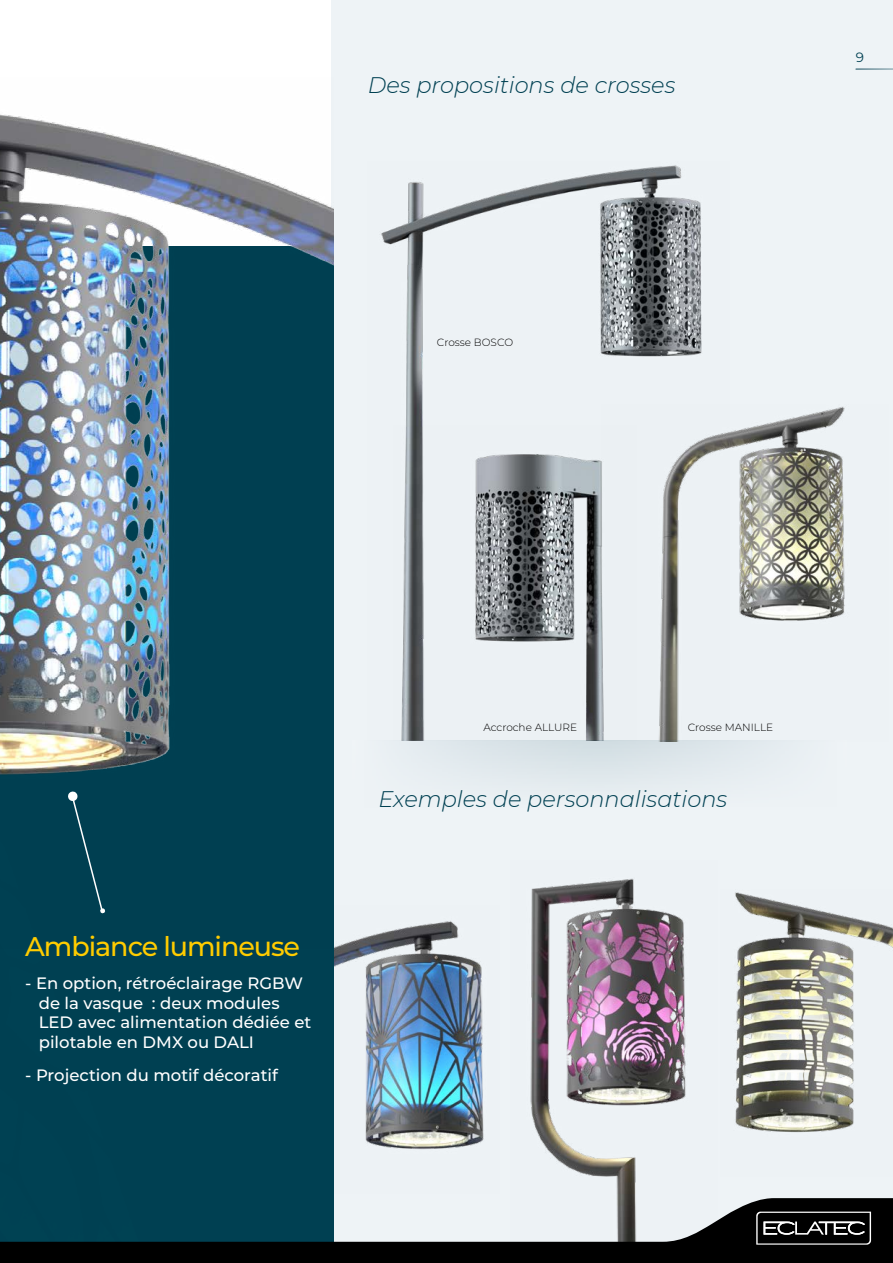
<style>
.page{position:relative;width:893px;height:1263px;background:#fff}
.page>*{position:absolute;margin:0;border:0;box-sizing:border-box;transform-origin:0 0}
.t1{font:500 27px "Montserrat";letter-spacing:-.04em;color:#fc0}
.t2{font:italic 300 22.5px "Montserrat";color:#004052}
.t3{font:500 16.5px/19.8px "Montserrat";color:#fff}
.t4{font:13.5px "Montserrat";color:#004052}
.t5{font:300 10.5px "Montserrat";color:#000}
</style>
<div class="page">
<div style="left:332px;top:0;width:561px;height:1263px;background:#eef3f6"></div>
<img style="left:334px;top:941px;width:150px;height:209px">
<img style="left:530px;top:958px;width:156px;height:240px">
<img style="left:735px;top:916px;width:158px;height:217px">
<div style="left:0;top:948px;width:334px;height:250px;background:#004052"></div>
<img style="left:0;top:78px;width:334px;height:870px">
<img style="left:730px;top:406px;width:115px;height:335px">
<img style="left:381px;top:165px;width:349px;height:576px">
<img style="left:393px;top:425px;width:244px;height:316px">
<svg style="left:352px;top:741px;width:494px;height:217px"></svg>
<svg style="left:67px;top:791px;width:38px;height:122px;background:#0e495a"></svg>
<svg style="left:0;top:1198px;width:893px;height:65px"></svg>
<svg style="left:756px;top:1211px;width:115px;height:33px;background:#353535"></svg>
<hr style="left:856px;top:69px;width:37px;height:1px;background:#004052">
<h2 class="t2" style="left:368px;top:70px;width:309px">Des propositions de crosses</h2>
<p class="t5" style="left:437px;top:335px;width:78px">Crosse BOSCO</p>
<p class="t4" style="left:856px;top:48px;width:10px">9</p>
<h1 class="t1" style="left:25px;top:927px;width:276px">Ambiance lumineuse</h1>
<p class="t3" style="left:39px;top:972px;width:274px;text-indent:-13px">- En option, rétroéclairage RGBW de la vasque : deux modules<br>LED avec alimentation dédiée et pilotable en DMX ou DALI</p>
<p class="t3" style="left:25px;top:1065px;width:254px">- Projection du motif décoratif</p>
<p class="t5" style="left:483px;top:720px;width:95px">Accroche ALLURE</p>
<p class="t5" style="left:688px;top:720px;width:87px">Crosse MANILLE</p>
<h2 class="t2" style="left:378px;top:783px;width:350px">Exemples de personnalisations</h2>
</div>
